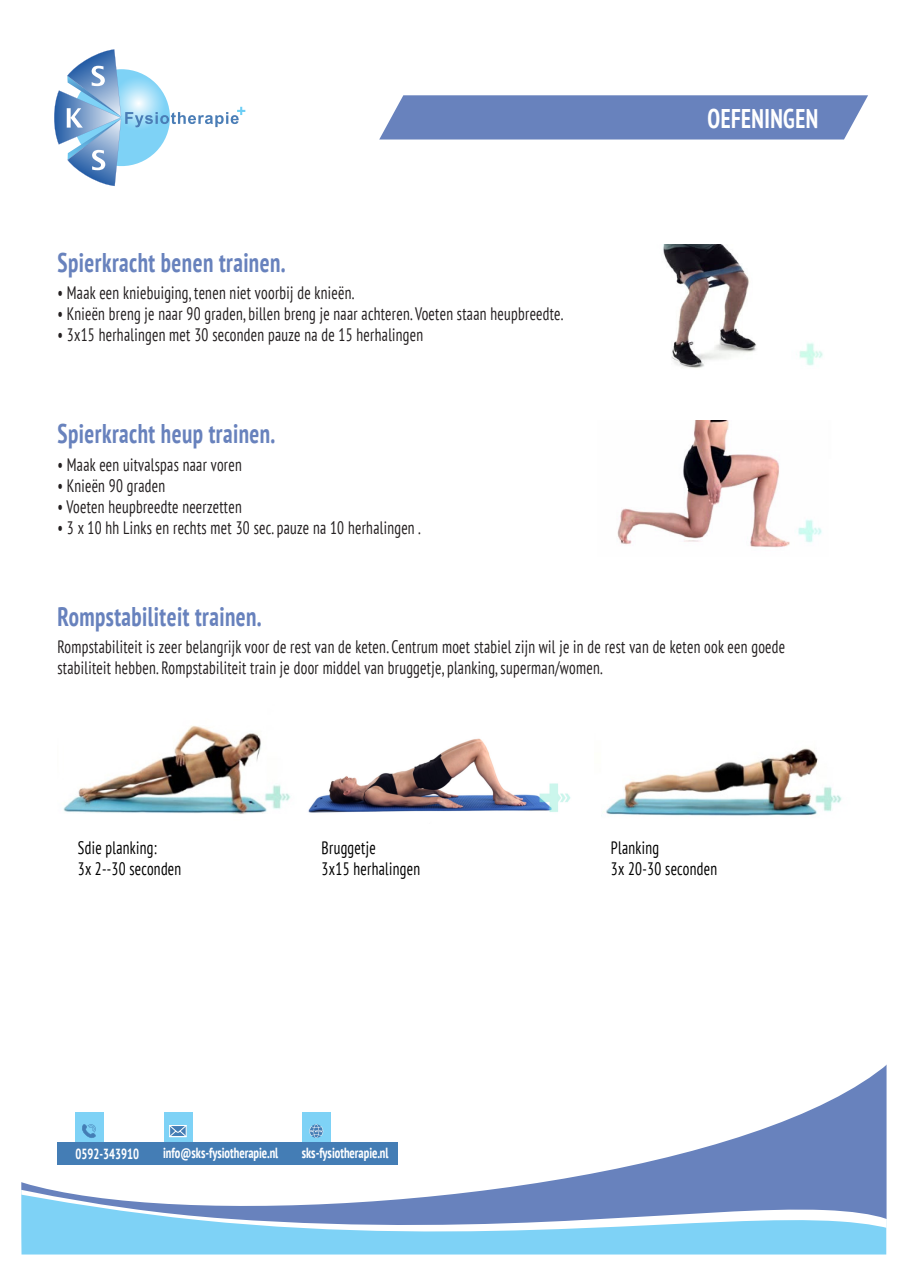
<style>
.page{position:relative;width:910px;height:1280px;background:#fff}
.page>*{position:absolute;margin:0;border:0;box-sizing:border-box;transform-origin:0 0}
.t1{font:700 condensed 27px "PT Sans";letter-spacing:.02em;color:#6882bd;scale:.85 1}
.t2{font:700 condensed 27px "PT Sans";letter-spacing:.02em;color:#fff;scale:.85 1}
.t3{font:condensed 18px/21px "PT Sans";letter-spacing:.02em;color:#231f20;scale:.85 1}
.t4{font:condensed 18px/21px "PT Sans";letter-spacing:.02em;color:#000;scale:.85 1}
.t5{font:700 condensed 14.7px "PT Sans";color:#fff;scale:.85 1}
</style>
<div class="page">
<svg style="left:21px;top:1065px;width:865px;height:190px"></svg>
<div style="left:75px;top:1112px;width:28px;height:32px;background:#7ed2f6"></div>
<div style="left:164px;top:1112px;width:28px;height:32px;background:#7ed2f6"></div>
<div style="left:302px;top:1112px;width:29px;height:32px;background:#7ed2f6"></div>
<div style="left:57px;top:1142px;width:341px;height:22px;background:#447db5"></div>
<svg style="left:48px;top:1124px;width:697px;height:16px"></svg>
<svg style="left:54px;top:49px;width:191px;height:137px"></svg>
<svg style="left:379px;top:95px;width:489px;height:44px;background:#7089c0"></svg>
<img style="left:663px;top:245px;width:160px;height:123px">
<img style="left:617px;top:421px;width:205px;height:127px">
<img style="left:63px;top:725px;width:228px;height:89px">
<img style="left:308px;top:738px;width:263px;height:75px">
<img style="left:601px;top:748px;width:241px;height:68px">
<h1 class="t1" style="left:58px;top:245px;width:269px">Spierkracht benen trainen.</h1>
<p class="t3" style="left:57px;top:282px;width:351px">• Maak een kniebuiging, tenen niet voorbij de knieën.</p>
<p class="t3" style="left:57px;top:303px;width:596px">• Knieën breng je naar 90 graden, billen breng je naar achteren. Voeten staan heupbreedte.</p>
<p class="t3" style="left:57px;top:324px;width:432px">• 3x15 herhalingen met 30 seconden pauze na de 15 herhalingen</p>
<h1 class="t1" style="left:58px;top:416px;width:257px">Spierkracht heup trainen.</h1>
<p class="t3" style="left:57px;top:453px;width:218px">• Maak een uitvalspas naar voren</p>
<p class="t3" style="left:57px;top:474px;width:128px">• Knieën 90 graden</p>
<p class="t3" style="left:57px;top:495px;width:218px">• Voeten heupbreedte neerzetten</p>
<p class="t3" style="left:57px;top:516px;width:429px">• 3 x 10 hh Links en rechts met 30 sec. pauze na 10 herhalingen .</p>
<h1 class="t2" style="left:707px;top:101px;width:132px">OEFENINGEN</h1>
<h1 class="t1" style="left:58px;top:598px;width:241px">Rompstabiliteit trainen.</h1>
<p class="t3" style="left:57px;top:635px;width:858px">Rompstabiliteit is zeer belangrijk voor de rest van de keten. Centrum moet stabiel zijn wil je in de rest van de keten ook een goede stabiliteit hebben. Rompstabiliteit train je door middel van bruggetje, planking, superman/women.</p>
<p class="t4" style="left:78px;top:837px;width:123px">Sdie planking:<br>3x 2--30 seconden</p>
<p class="t4" style="left:322px;top:837px;width:117px">Bruggetje<br>3x15 herhalingen</p>
<p class="t4" style="left:611px;top:837px;width:126px">Planking<br>3x 20-30 seconden</p>
<p class="t5" style="left:76px;top:1144px;width:76px">0592-343910</p>
<p class="t5" style="left:163px;top:1143px;width:137px">info@sks-fysiotherapie.nl</p>
<p class="t5" style="left:302px;top:1143px;width:104px">sks-fysiotherapie.nl</p>
</div>
